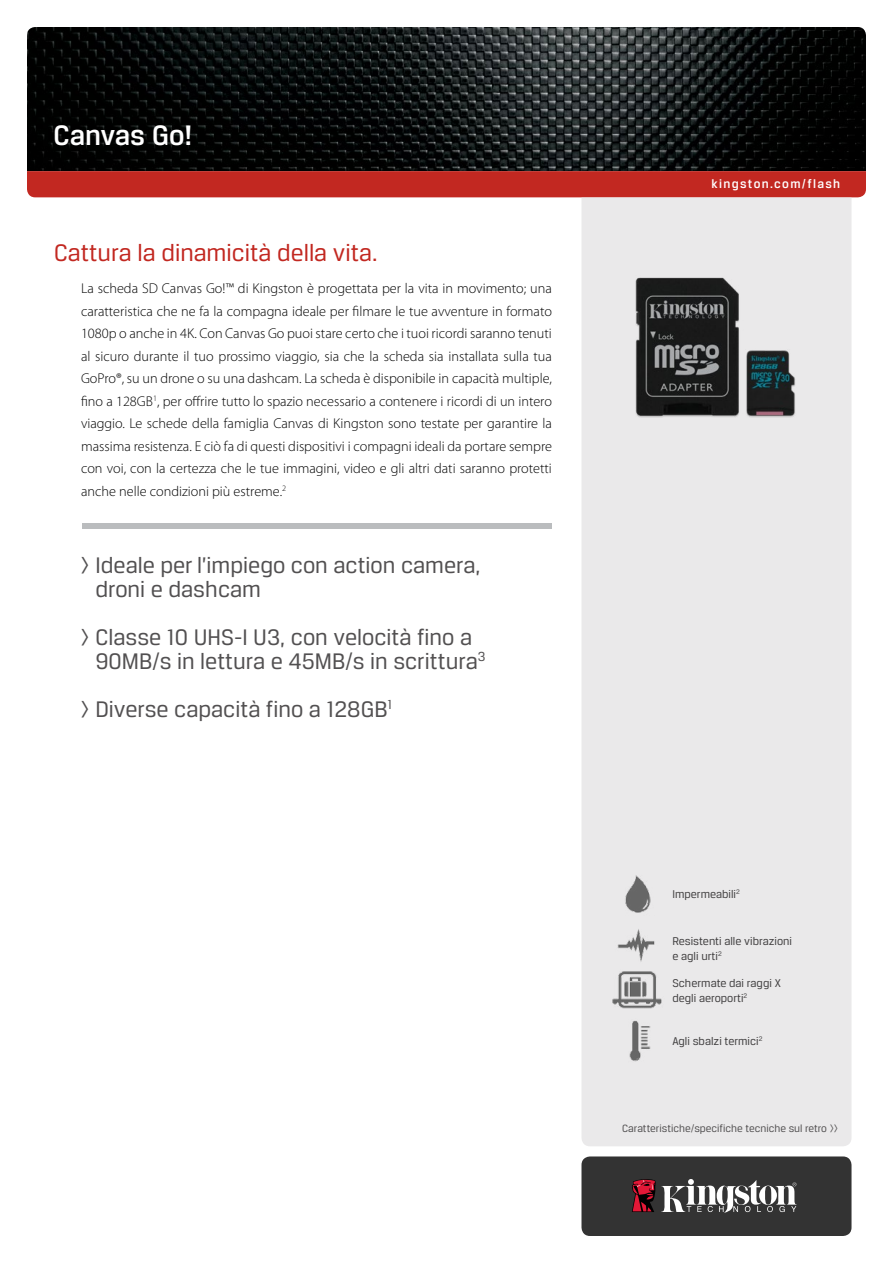
<style>
.page{position:relative;width:893px;height:1263px;background:#fff}
.page>*{position:absolute;margin:0;border:0;box-sizing:border-box;transform-origin:0 0}
.t1{font:500 30px "Breuer Text";color:#fff}
.t2{font:25.5px "Breuer Text";color:#c22821}
.t3{font:24px/24px "Breuer Text";color:#525051}
.t4{font:300 14.25px/22.5px "Myriad Pro";color:#000;text-align:justify}
.t5{font:500 13.05px "Breuer Text";letter-spacing:.1em;color:#fff}
.t6{font:12px/15px "Breuer Text";color:#413f40}
.t7{font:11.25px "Breuer Text";color:#525051}
</style>
<div class="page">
<img style="left:27px;top:27px;width:839px;height:144px">
<div style="left:27px;top:171px;width:839px;height:26px;background:#c22821"></div>
<div style="left:581px;top:197px;width:270px;height:949px;background:#eae9ea"></div>
<div style="left:581px;top:1156px;width:270px;height:80px;background:#333;border-radius:9px"></div>
<svg style="left:632px;top:1179px;width:165px;height:34px"></svg>
<div style="left:82px;top:523px;width:470px;height:6px;background:#babcbe"></div>
<img style="left:621px;top:864px;width:34px;height:51px">
<img style="left:604px;top:925px;width:67px;height:39px">
<img style="left:613px;top:1018px;width:48px;height:45px">
<img style="left:603px;top:969px;width:67px;height:42px">
<img style="left:608px;top:275px;width:212px;height:146px">
<h1 class="t1" style="left:53px;top:119px;width:140px">Canvas Go!</h1>
<h2 class="t2" style="left:54px;top:239px;width:325px">Cattura la dinamicità della vita.</h2>
<p class="t4" style="left:81px;top:277px;width:472px">La scheda SD Canvas Go!™ di Kingston è progettata per la vita in movimento; una caratteristica che ne fa la compagna ideale per filmare le tue avventure in formato 1080p o anche in 4K. Con Canvas Go puoi stare certo che i tuoi ricordi saranno tenuti al sicuro durante il tuo prossimo viaggio, sia che la scheda sia installata sulla tua GoPro®, su un drone o su una dashcam. La scheda è disponibile in capacità multiple, fino a 128GB<sup>1</sup>, per offrire tutto lo spazio necessario a contenere i ricordi di un intero viaggio. Le schede della famiglia Canvas di Kingston sono testate per garantire la massima resistenza. E ciò fa di questi dispositivi i compagni ideali da portare sempre con voi, con la certezza che le tue immagini, video e gli altri dati saranno protetti anche nelle condizioni più estreme.<sup>2</sup></p>
<h3 class="t3" style="left:95px;top:552px;width:387px;text-indent:-15px">&gt; Ideale per l’impiego con action camera, droni e dashcam</h3>
<h3 class="t3" style="left:95px;top:624px;width:392px;text-indent:-15px">&gt; Classe 10 UHS-I U3, con velocità fino a<br>90MB/s in lettura e 45MB/s in scrittura<sup>3</sup></h3>
<h3 class="t3" style="left:80px;top:696px;width:313px">&gt; Diverse capacità fino a 128GB<sup>1</sup></h3>
<p class="t5" style="left:711px;top:176px;width:130px">kingston.com/flash</p>
<p class="t6" style="left:672px;top:887px;width:69px">Impermeabili<sup>2</sup></p>
<p class="t6" style="left:672px;top:934px;width:121px">Resistenti alle vibrazioni e agli urti<sup>2</sup></p>
<p class="t6" style="left:672px;top:976px;width:110px">Schermate dai raggi X degli aeroporti<sup>2</sup></p>
<p class="t6" style="left:672px;top:1034px;width:92px">Agli sbalzi termici<sup>2</sup></p>
<p class="t7" style="left:622px;top:1122px;width:217px">Caratteristiche/specifiche tecniche sul retro &gt;&gt;</p>
</div>
